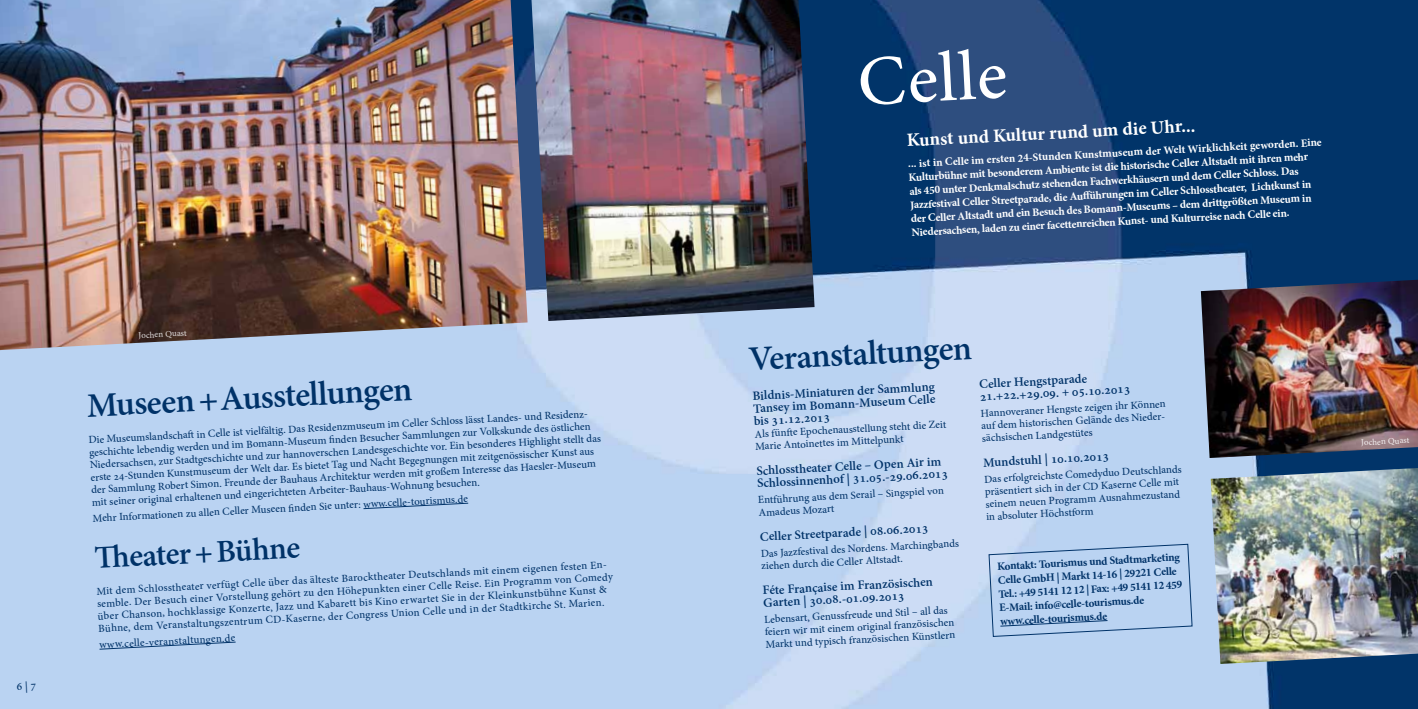
<style>
.page{position:relative;width:1418px;height:709px;background:#fff}
.page>*{position:absolute;margin:0;border:0;box-sizing:border-box;transform-origin:0 0}
.t1{font:69.62px "Adobe Hebrew";color:#fff}
.t2{font:700 33.75px "Adobe Hebrew";color:#003268}
.t3{font:700 31.25px "Adobe Hebrew";color:#003268}
.t4{font:700 18.75px "Minion Pro";color:#fff}
.t5{font:700 12.5px/12.5px "Adobe Hebrew";color:#003268}
.t6{font:700 11.25px/13.8px "Minion Pro";color:#fff}
.t7{font:700 11.25px/13.8px "Minion Pro";color:#003268}
.t8{font:10.62px/12.5px "Adobe Hebrew";color:#003268}
.t9{font:8.75px "Adobe Hebrew";color:#fff}
</style>
<div class="page">
<img style="left:0;top:0;width:1417px;height:709px">
<svg style="left:363px;top:502px;width:106px;height:7px"></svg>
<svg style="left:99px;top:641px;width:137px;height:8px"></svg>
<img style="left:531px;top:0;width:283px;height:321px">
<img style="left:0;top:0;width:527px;height:350px">
<img style="left:1200px;top:280px;width:217px;height:178px">
<img style="left:1210px;top:468px;width:207px;height:196px">
<svg style="left:988px;top:543px;width:204px;height:94px;background:#b4cded"></svg>
<svg style="left:17px;top:681px;width:19px;height:11px"></svg>
<p class="t9" style="left:138px;top:330px;width:50px;rotate:-3deg">Jochen Quast</p>
<h2 class="t2" style="left:86px;top:385px;width:327px;rotate:-3deg">Museen + Ausstellungen</h2>
<p class="t8" style="left:88px;top:434px;width:513px;rotate:-3deg">Die Museumslandschaft in Celle ist vielfältig. Das Residenzmuseum im Celler Schloss lässt Landes- und Residenz&shy;geschichte lebendig werden und im Bomann-Museum fi nden Besucher Sammlungen zur Volkskunde des östlichen Niedersachsen, zur Stadtgeschichte und zur hannoverschen Landesgeschichte vor. Ein besonderes Highlight stellt das erste 24-Stunden Kunstmuseum der Welt dar. Es bietet Tag und Nacht Begegnungen mit zeitgenössischer Kunst aus der Sammlung Robert Simon. Freunde der Bauhaus Architektur werden mit großem Interesse das Haesler-Museum mit seiner original erhaltenen und eingerichteten Arbeiter-Bauhaus-Wohnung besuchen.</p>
<p class="t8" style="left:92px;top:512px;width:377px;rotate:-3deg">Mehr Informationen zu allen Celler Museen fi nden Sie unter: www.celle-tourismus.de</p>
<h3 class="t3" style="left:94px;top:539px;width:207px;rotate:-3deg">Th eater + Bühne</h3>
<p class="t8" style="left:96px;top:585px;width:518px;rotate:-3deg">Mit dem Schlosstheater verfügt Celle über das älteste Barocktheater Deutschlands mit einem eigenen festen En&shy;semble. Der Besuch einer Vorstellung gehört zu den Höhepunkten einer Celle Reise. Ein Programm von Comedy über Chanson, hochklassige Konzerte, Jazz und Kabarett bis Kino erwartet Sie in der Kleinkunstbühne Kunst &amp; Bühne, dem Veranstaltungszentrum CD-Kaserne, der Congress Union Celle und in der Stadtkirche St. Marien.</p>
<p class="t8" style="left:99px;top:638px;width:138px;rotate:-3deg">www.celle-veranstaltungen.de</p>
<h1 class="t1" style="left:855px;top:40px;width:151px;rotate:-3deg">Celle</h1>
<h3 class="t4" style="left:906px;top:127px;width:290px;rotate:-3deg">Kunst und Kultur rund um die Uhr...</h3>
<p class="t6" style="left:907px;top:157px;width:415px;rotate:-3deg">... ist in Celle im ersten 24-Stunden Kunstmuseum der Welt Wirklichkeit geworden. Eine Kulturbühne mit besonderem Ambiente ist die historische Celler Altstadt mit ihren mehr als 450 unter Denkmalschutz stehenden Fachwerkhäusern und dem Celler Schloss. Das Jazzfestival Celler Streetparade, die Auff ührungen im Celler Schlosstheater, Lichtkunst in der Celler Altstadt und ein Besuch des Bomann-Museums – dem drittgrößten Museum in Niedersachsen, laden zu einer facettenreichen Kunst- und Kulturreise nach Celle ein.</p>
<h2 class="t2" style="left:747px;top:339px;width:225px;rotate:-3deg">Veranstaltungen</h2>
<p class="t5" style="left:752px;top:390px;width:184px;text-align:justify;rotate:-3deg">Bildnis-Miniaturen der Sammlung Tansey im Bomann-Museum Celle bis 31.12.2013</p>
<p class="t8" style="left:754px;top:428px;width:193px;rotate:-3deg">Als fünft e Epochenausstellung steht die Zeit<br>Marie Antoinettes im Mittelpunkt</p>
<p class="t5" style="left:756px;top:465px;width:193px;rotate:-3deg">Schlosstheater Celle – Open Air im<br>Schlossinnenhof | 31.05.-29.06.2013</p>
<p class="t8" style="left:757px;top:494px;width:187px;rotate:-3deg">Entführung aus dem Serail – Singspiel von<br>Amadeus Mozart</p>
<p class="t5" style="left:759px;top:531px;width:170px;rotate:-3deg">Celler Streetparade | 08.06.2013</p>
<p class="t8" style="left:760px;top:547px;width:200px;rotate:-3deg">Das Jazzfestival des Nordens. Marchingbands ziehen durch die Celler Altstadt.</p>
<p class="t5" style="left:762px;top:584px;width:172px;rotate:-3deg">Féte Française im Französischen<br>Garten | 30.08.-01.09.2013</p>
<p class="t8" style="left:764px;top:613px;width:191px;rotate:-3deg">Lebensart, Genussfreude und Stil – all das feiern wir mit einem original französischen<br>Markt und typisch französischen Künstlern</p>
<p class="t5" style="left:978px;top:378px;width:152px;rotate:-3deg">Celler Hengstparade<br>21.+22.+29.09. + 05.10.2013</p>
<p class="t8" style="left:980px;top:407px;width:187px;text-align:justify;rotate:-3deg">Hannoveraner Hengste zeigen ihr Können auf dem historischen Gelände des Nieder&shy;sächsischen Landgestütes</p>
<p class="t5" style="left:983px;top:456px;width:127px;rotate:-3deg">Mundstuhl | 10.10.2013</p>
<p class="t8" style="left:983px;top:473px;width:199px;rotate:-3deg">Das erfolgreichste Comedyduo Deutschlands präsentiert sich in der CD Kaserne Celle mit seinem neuen Programm Ausnahmezustand in absoluter Höchstform</p>
<p class="t7" style="left:996px;top:559px;width:185px;rotate:-3deg">Kontakt: Tourismus und Stadtmarketing Celle GmbH | Markt 14-16 | 29221 Celle Tel.: +49 5141 12 12 | Fax: +49 5141 12 459<br>E-Mail: info@celle-tourismus.de www.celle-tourismus.de</p>
<p class="t9" style="left:1360px;top:437px;width:50px;rotate:-3deg">Jochen Quast</p>
</div>
